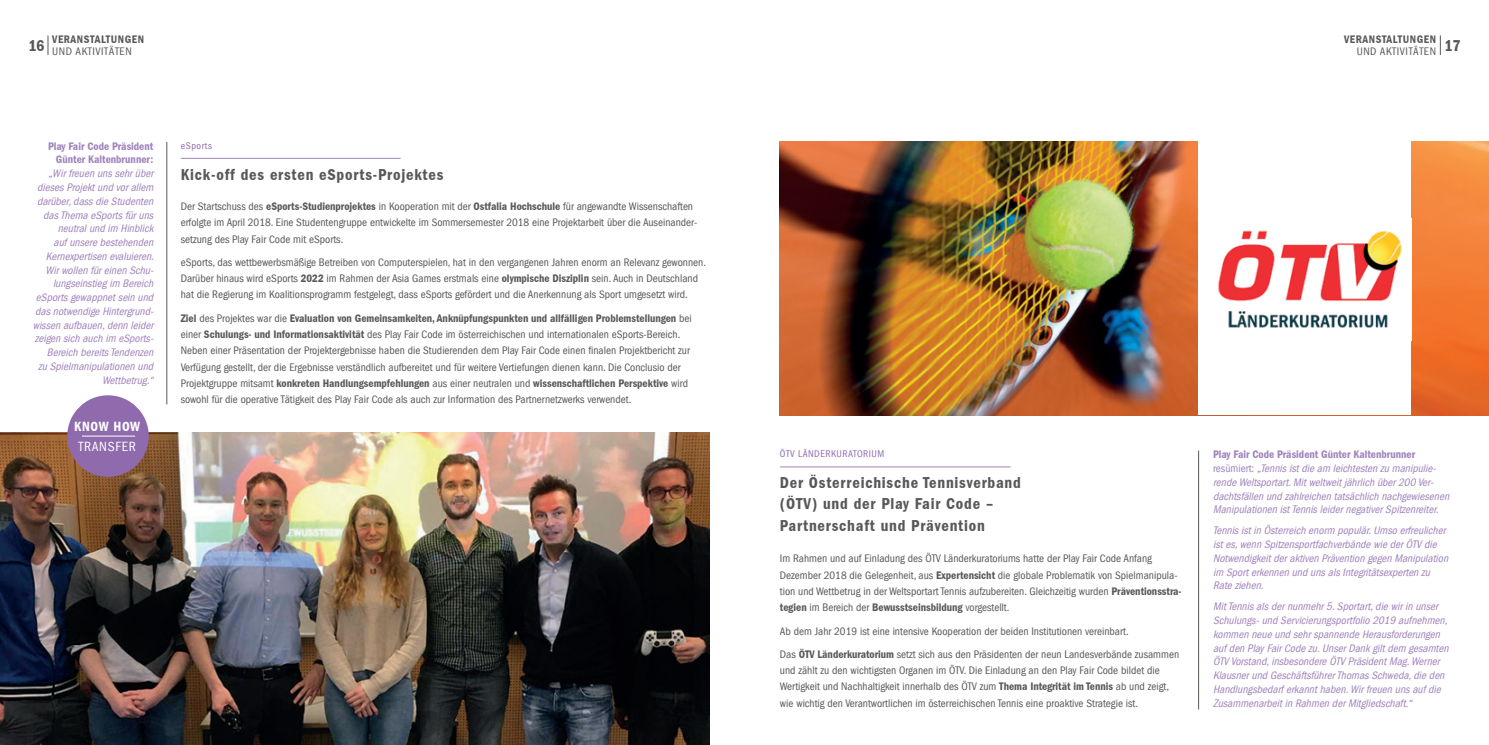
<style>
.page{position:relative;width:1489px;height:745px;background:#fff}
.page>*{position:absolute;margin:0;border:0;box-sizing:border-box;transform-origin:0 0}
.t1{font:600 condensed 16.25px/21.2px "Franklin Gothic";letter-spacing:.05em;color:#57585a}
.t2{font:condensed 13.75px "Franklin Gothic";letter-spacing:.05em;color:#fff}
.t3{font:600 condensed 13.75px "Franklin Gothic";letter-spacing:.05em;color:#fff}
.t4{font:condensed 11.25px/16.2px "Franklin Gothic";color:#57585a}
.t5{font:italic condensed 11.25px/13.8px "Franklin Gothic";color:#a082bb}
.t6{font:600 condensed 11.25px/11.2px "Franklin Gothic";letter-spacing:.05em;color:#57585a}
.t7{font:600 condensed 11.25px "Franklin Gothic";color:#a082bb}
.t8{font:condensed 10px "Franklin Gothic";letter-spacing:.05em;color:#8f6bae}
.s1{font-weight:400}
.s2{font-weight:600}
.s3{font-weight:600;font-style:normal}
.s4{font-style:normal}
</style>
<div class="page">
<svg style="left:48px;top:35px;width:1px;height:20px"></svg>
<svg style="left:1439px;top:35px;width:1px;height:20px"></svg>
<img style="left:0;top:432px;width:709px;height:312px">
<hr style="left:181px;top:158px;width:219px;height:1px;background:#a082bb">
<hr style="left:166px;top:142px;width:1px;height:262px;background:#57585a">
<img style="left:780px;top:142px;width:708px;height:273px">
<hr style="left:780px;top:466px;width:230px;height:1px;background:#a082bb">
<div style="left:1198px;top:142px;width:212px;height:273px;background:#fff"></div>
<img style="left:1218px;top:230px;width:184px;height:98px">
<div style="left:67px;top:395px;width:82px;height:81px;background:#8f6bae;border-radius:50%"></div>
<hr style="left:82px;top:435px;width:53px;height:1px;background:#fff">
<hr style="left:1198px;top:450px;width:1px;height:259px;background:#57585a">
<p class="t6" style="left:28px;top:34px;width:117px;text-indent:24px">VERANSTALTUNGEN<br><sup>16</sup> <span class="s1">UND AKTIVITÄTEN</span></p>
<p class="t6" style="left:1356px;top:34px;width:106px;text-indent:-13px">VERANSTALTUNGEN<br><span class="s1">UND AKTIVITÄTEN</span> <sup>17</sup></p>
<p class="t7" style="left:48px;top:139px;width:107px">Play Fair Code Präsident</p>
<p class="t8" style="left:181px;top:140px;width:33px">eSports</p>
<p class="t7" style="left:56px;top:153px;width:99px">Günter Kaltenbrunner:</p>
<p class="t5" style="left:33px;top:167px;width:125px;text-align:right">„Wirfreuen unssehrüber diesesProjektund vorallem darüber,dassdieStudenten dasThema eSportsfüruns neutralund im Hinblick aufunserebestehenden<br>Kernexpertisen evaluieren.<br>Wirwollen füreinen Schu&shy;lungseinstiegim Bereich eSportsgewappnetsein und dasnotwendigeHintergrund&shy;wissen aufbauen,denn leider zeigen sich auch im eSports-<br>Bereich bereitsTendenzen<br>zu Spielmanipulationen und<br>Wettbetrug.“</p>
<h1 class="t1" style="left:181px;top:164px;width:264px">Kick-off des ersten eSports-Projektes</h1>
<p class="t4" style="left:181px;top:198px;width:518px">Der Startschuss des <span class="s2">eSports-Studienprojektes</span> in Kooperation mit der <span class="s2">Ostfalia Hochschule</span> für angewandte Wissenschaften erfolgte im April 2018. Eine Studentengruppe entwickelte im Sommersemester 2018 eine Projektarbeit über die Auseinander&shy;setzung des Play Fair Code mit eSports.</p>
<p class="t4" style="left:181px;top:254px;width:527px">eSports, das wettbewerbsmäßige Betreiben von Computerspielen, hat in den vergangenen Jahren enorm an Relevanz gewonnen.<br>Darüber hinaus wird eSports <span class="s2">2022</span> im Rahmen der Asia Games erstmals eine <span class="s2">olympische Disziplin</span> sein. Auch in Deutschland hat die Regierung im Koalitionsprogramm festgelegt, dass eSports gefördert und die Anerkennung als Sport umgesetzt wird.</p>
<p class="t4" style="left:181px;top:310px;width:512px"><span class="s2">Ziel</span> des Projektes war die <span class="s2">Evaluation von Gemeinsamkeiten, Anknüpfungspunkten und allfälligen Problemstellungen</span> bei einer <span class="s2">Schulungs- und Informationsaktivität</span> des Play Fair Code im österreichischen und internationalen eSports-Bereich.<br>Neben einer Präsentation der Projektergebnisse haben die Studierenden dem Play Fair Code einen finalen Projektbericht zur Verfügung gestellt, der die Ergebnisse verständlich aufbereitet und für weitere Vertiefungen dienen kann. Die Conclusio der Projektgruppe mitsamt <span class="s2">konkreten Handlungsempfehlungen</span> aus einer neutralen und <span class="s2">wissenschaftlichen Perspektive</span> wird sowohl für die operative Tätigkeit des Play Fair Code als auch zur Information des Partnernetzwerks verwendet.</p>
<p class="t3" style="left:74px;top:418px;width:67px">KNOW HOW</p>
<p class="t2" style="left:78px;top:438px;width:59px">TRANSFER</p>
<p class="t8" style="left:780px;top:448px;width:106px">ÖTV LÄNDERKURATORIUM</p>
<h1 class="t1" style="left:780px;top:472px;width:242px">Der Österreichische Tennisverband (ÖTV) und der Play Fair Code –<br>Partnerschaft und Prävention</h1>
<p class="t4" style="left:780px;top:550px;width:403px">Im Rahmen und auf Einladung des ÖTV Länderkuratoriums hatte der Play Fair Code Anfang Dezember 2018 die Gelegenheit, aus <span class="s2">Expertensicht</span> die globale Problematik von Spielmanipula&shy;tion und Wettbetrug in der Weltsportart Tennis aufzubereiten. Gleichzeitig wurden <span class="s2">Präventionsstra&shy;tegien</span> im Bereich der <span class="s2">Bewusstseinsbildung</span> vorgestellt.</p>
<p class="t4" style="left:780px;top:619px;width:401px;line-height:23.4px">Ab dem Jahr 2019 ist eine intensive Kooperation der beiden Institutionen vereinbart.<br>Das <span class="s2">ÖTV Länderkuratorium</span> setzt sich aus den Präsidenten der neun Landesverbände zusammen</p>
<p class="t4" style="left:780px;top:662px;width:390px">und zählt zu den wichtigsten Organen im ÖTV. Die Einladung an den Play Fair Code bildet die<br>Wertigkeit und Nachhaltigkeit innerhalb des ÖTV zum <span class="s2">Thema Integrität im Tennis</span> ab und zeigt, wie wichtig den Verantwortlichen im österreichischen Tennis eine proaktive Strategie ist.</p>
<p class="t5" style="left:1212px;top:447px;width:240px"><span class="s3">Play Fair Code Präsident Günter Kaltenbrunner<br></span><span class="s4">r e s ü m i e rt :</span> „Tennisistdieam leichtesten zu manipulie&shy;rendeWeltsportart.Mitweltweitjährlich über200 Ver&shy;dachtsfällen und zahlreichen tatsächlich nachgewiesenen Manipulationen istTennisleidernegativerSpitzenreiter.</p>
<p class="t5" style="left:1212px;top:523px;width:239px">Tennisistin Österreich enorm populär.Umso erfreulicher istes,wenn SpitzensportfachverbändewiederÖTV die Notwendigkeitderaktiven Prävention gegen Manipulation im Sporterkennen und unsalsIntegritätsexperten zu Rateziehen.</p>
<p class="t5" style="left:1212px;top:599px;width:240px">MitTennisalsdernunmehr5.Sportart,diewirin unser Schulungs-und Servicierungsportfolio 2019 aufnehmen, kommen neueund sehrspannendeHerausforderungen aufden PlayFairCodezu.UnserDankgiltdem gesamten ÖTV Vorstand,insbesondereÖTV PräsidentMag.Werner Klausnerund GeschäftsführerThomasSchweda,dieden Handlungsbedarferkannthaben.Wirfreuen unsaufdie Zusammenarbeitin Rahmen derMitgliedschaft.“</p>
</div>
